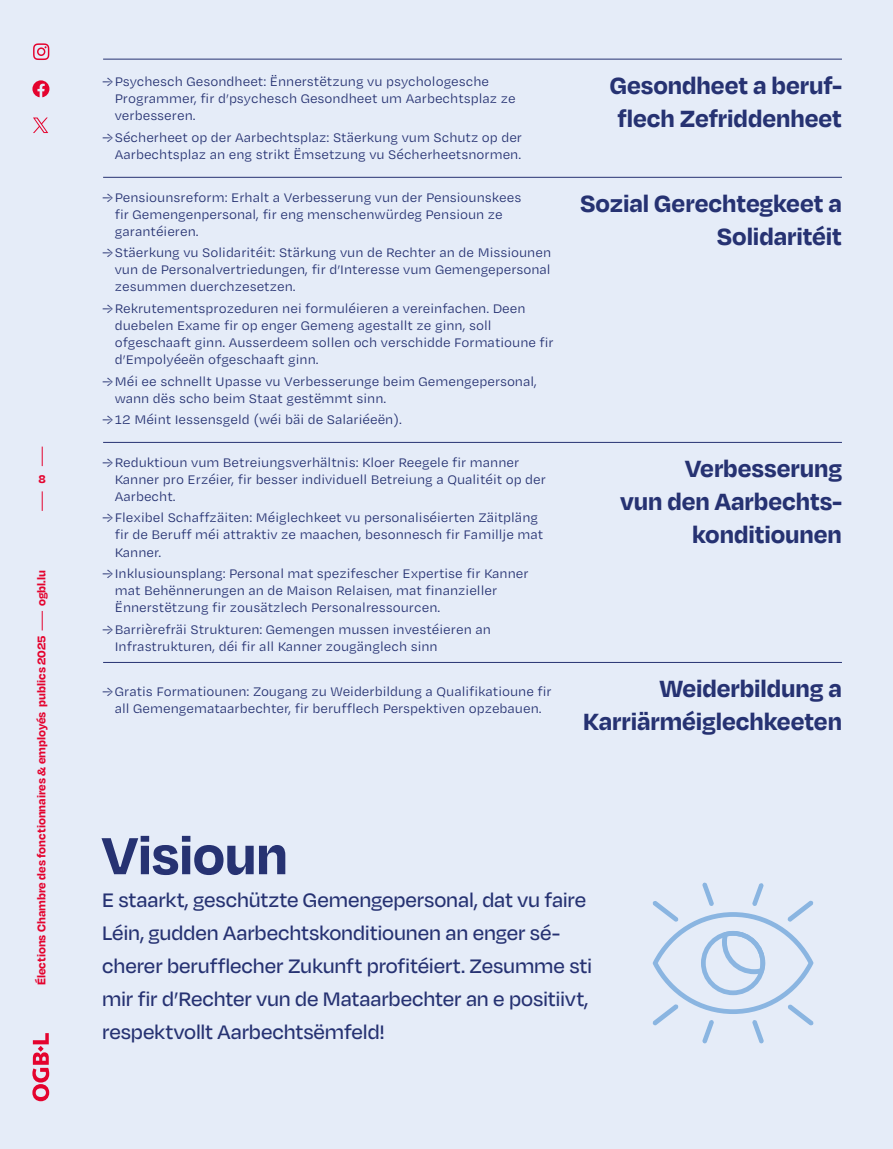
<style>
.page{position:relative;width:893px;height:1149px;background:#fff}
.page>*{position:absolute;margin:0;border:0;box-sizing:border-box;transform-origin:0 0}
.t1{font:700 60px "Degular";letter-spacing:-.01em;color:#263272}
.t2{font:700 27px/33px "Degular";letter-spacing:-.005em;color:#263272;text-align:right}
.t3{font:500 22.5px/33px "Degular";letter-spacing:-.005em;color:#263272}
.t4{font:14.25px/17.1px "Degular Text";color:#263272}
.t5{font:700 12.9px "Degular";color:#e4032e}
</style>
<div class="page">
<div style="left:0;top:0;width:893px;height:1148px;background:#dfe8f7"></div>
<hr style="left:103px;top:59px;width:739px;height:1px;background:#263272">
<hr style="left:103px;top:177px;width:739px;height:1px;background:#263272">
<hr style="left:103px;top:442px;width:739px;height:1px;background:#263272">
<hr style="left:103px;top:662px;width:739px;height:1px;background:#263272">
<svg style="left:652px;top:882px;width:162px;height:161px"></svg>
<svg style="left:32px;top:80px;width:17px;height:17px"></svg>
<svg style="left:33px;top:117px;width:15px;height:16px"></svg>
<svg style="left:33px;top:43px;width:16px;height:17px"></svg>
<svg style="left:42px;top:611px;width:1px;height:19px"></svg>
<svg style="left:42px;top:446px;width:1px;height:20px"></svg>
<svg style="left:42px;top:491px;width:1px;height:19px"></svg>
<svg style="left:32px;top:1033px;width:17px;height:67px"></svg>
<p class="t5" style="left:39px;top:470px;width:9px">8</p>
<p class="t5" style="left:33px;top:606px;width:37px;rotate:-90deg">ogbl.lu</p>
<p class="t5" style="left:33px;top:985px;width:351px;rotate:-90deg">Élections Chambre des fonctionnaires &amp; employés publics 2025</p>
<p class="t4" style="left:115px;top:72px;width:402px;text-indent:-13px">→Psychesch Gesondheet: Ënnerstëtzung vu psychologesche<br>Programmer, fir d’psychesch Gesondheet um Aarbechtsplaz ze verbesseren.</p>
<p class="t4" style="left:102px;top:128px;width:422px;text-align:right">→Sécherheet op der Aarbechtsplaz: Stäerkung vum Schutz op der<br>Aarbechtsplaz an eng strikt Ëmsetzung vu Sécherheetsnormen.</p>
<p class="t4" style="left:115px;top:188px;width:408px;text-indent:-13px">→Pensiounsreform: Erhalt a Verbesserung vun der Pensiounskees fir Gemengenpersonal, fir eng menschenwürdeg Pensioun ze garantéieren.</p>
<p class="t4" style="left:115px;top:243px;width:438px;text-align:justify;text-indent:-13px">→Stäerkung vu Solidaritéit: Stärkung vun de Rechter an de Missiounen vun de Personalvertriedungen, fir d’Interesse vum Gemengepersonal zesummen duerchzesetzen.</p>
<p class="t4" style="left:115px;top:299px;width:440px;text-indent:-13px">→Rekrutementsprozeduren nei formuléieren a vereinfachen. Deen duebelen Exame fir op enger Gemeng agestallt ze ginn, soll ofgeschaaft ginn. Ausserdeem sollen och verschidde Formatioune fir d’Empolyéeën ofgeschaaft ginn.</p>
<p class="t4" style="left:115px;top:372px;width:424px;text-indent:-13px">→Méi ee schnellt Upasse vu Verbesserunge beim Gemengepersonal, wann dës scho beim Staat gestëmmt sinn.</p>
<p class="t4" style="left:102px;top:410px;width:301px">→12 Méint Iessensgeld (wéi bäi de Salariéeën).</p>
<p class="t4" style="left:115px;top:453px;width:433px;text-indent:-13px">→Reduktioun vum Betreiungsverhältnis: Kloer Reegele fir manner<br>Kanner pro Erzéier, fir besser individuell Betreiung a Qualitéit op der<br>Aarbecht.</p>
<p class="t4" style="left:115px;top:508px;width:430px;text-indent:-13px">→Flexibel Schaffzäiten: Méiglechkeet vu personaliséierten Zäitpläng fir de Beruff méi attraktiv ze maachen, besonnesch fir Famillje mat<br>Kanner.</p>
<p class="t4" style="left:115px;top:564px;width:415px;text-indent:-13px">→Inklusiounsplang: Personal mat spezifescher Expertise fir Kanner mat Behënnerungen an de Maison Relaisen, mat finanzieller<br>Ënnerstëtzung fir zousätzlech Personalressourcen.</p>
<p class="t4" style="left:115px;top:619px;width:378px;text-indent:-13px">→Barrièrefräi Strukturen: Gemengen mussen investéieren an<br>Infrastrukturen, déi fir all Kanner zougänglech sinn</p>
<p class="t4" style="left:102px;top:681px;width:451px;text-align:center">→Gratis Formatiounen: Zougang zu Weiderbildung a Qualifikatioune fir all Gemengemataarbechter, fir berufflech Perspektiven opzebauen.</p>
<h2 class="t2" style="left:610px;top:67px;width:234px;text-align:left">Gesondheet a beruf&shy;flech Zefriddenheet</h2>
<h2 class="t2" style="left:580px;top:185px;width:263px">Sozial Gerechtegkeet a<br>Solidaritéit</h2>
<h2 class="t2" style="left:620px;top:450px;width:223px">Verbesserung<br>vun den Aarbechts&shy;konditiounen</h2>
<h2 class="t2" style="left:583px;top:670px;width:260px">Weiderbildung a<br>Karriärméiglechkeeten</h2>
<h1 class="t1" style="left:102px;top:817px;width:187px">Visioun</h1>
<p class="t3" style="left:102px;top:882px;width:492px">E staarkt, geschützte Gemengepersonal, dat vu faire Léin, gudden Aarbechtskonditiounen an enger sé&shy;cherer berufflecher Zukunft profitéiert. Zesumme sti mir fir d’Rechter vun de Mataarbechter an e positiivt, respektvollt Aarbechtsëmfeld!</p>
</div>
